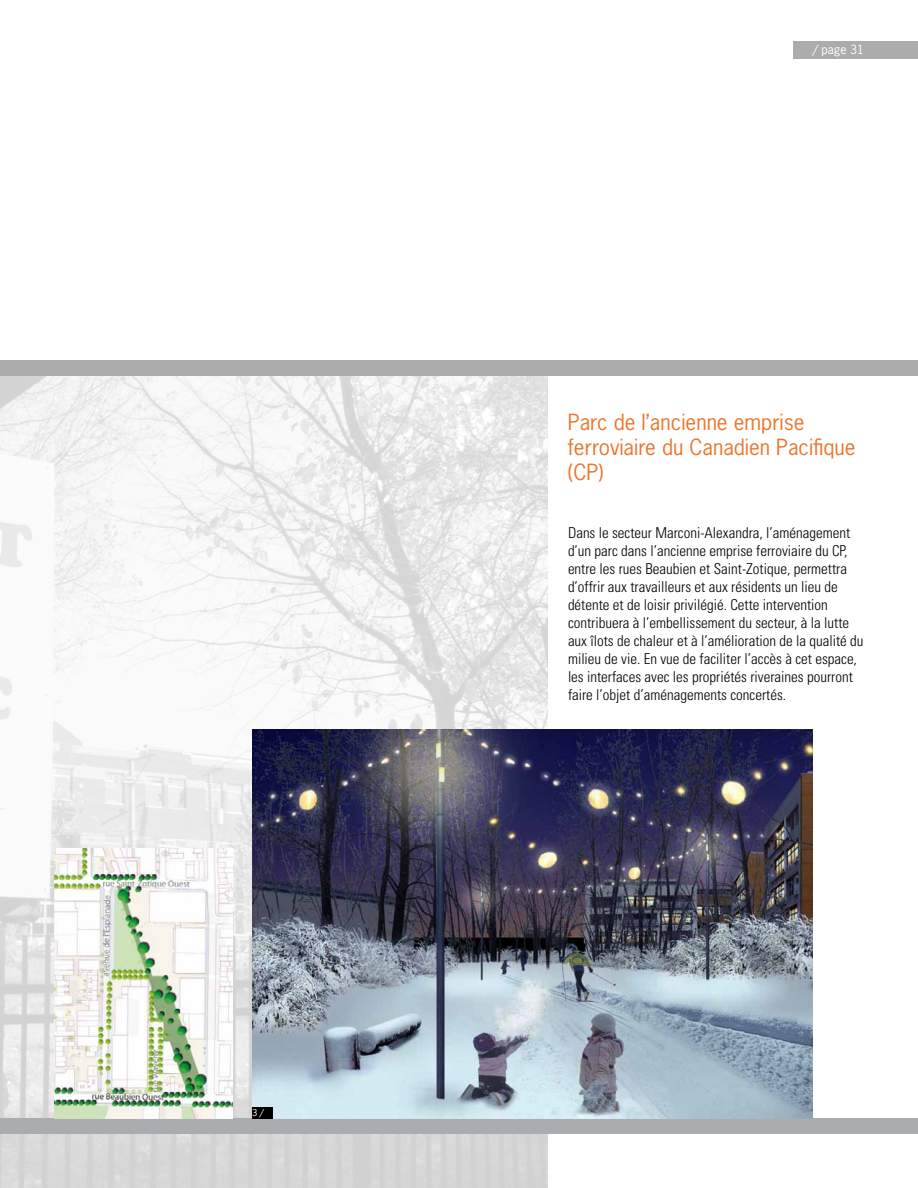
<style>
.page{position:relative;width:918px;height:1188px;background:#fff}
.page>*{position:absolute;margin:0;border:0;box-sizing:border-box;transform-origin:0 0}
.t1{font:21px/24.8px "News Gothic Std";color:#ea772e}
.t2{font:300 condensed 15px/18px "Univers LT Std";color:#000}
.t3{font:12px "News Gothic Std";color:#fff}
.t4{font:9px "News Gothic Std";color:#fff}
</style>
<div class="page">
<img style="left:0;top:375px;width:548px;height:813px">
<div style="left:0;top:360px;width:918px;height:15px;background:#abacae"></div>
<div style="left:0;top:1119px;width:918px;height:15px;background:#abacae"></div>
<div style="left:793px;top:42px;width:125px;height:17px;background:#abacae"></div>
<img style="left:252px;top:729px;width:561px;height:390px">
<img style="left:54px;top:849px;width:178px;height:270px">
<div style="left:252px;top:1108px;width:20px;height:11px;background:#000"></div>
<p class="t4" style="left:252px;top:1107px;width:13px">3 /</p>
<p class="t3" style="left:813px;top:42px;width:53px">/ page 31</p>
<h1 class="t1" style="left:568px;top:410px;width:289px">Parc de l’ancienne emprise ferroviaire du Canadien Pacifique (CP)</h1>
<p class="t2" style="left:568px;top:524px;width:297px">Dans le secteur Marconi-Alexandra, l’aménagement d’un parc dans l’ancienne emprise ferroviaire du CP, entre les rues Beaubien et Saint-Zotique, permettra d’offrir aux travailleurs et aux résidents un lieu de détente et de loisir privilégié. Cette intervention contribuera à l’embellissement du secteur, à la lutte aux îlots de chaleur et à l’amélioration de la qualité du milieu de vie. En vue de faciliter l’accès à cet espace, les interfaces avec les propriétés riveraines pourront faire l’objet d’aménagements concertés.</p>
</div>
